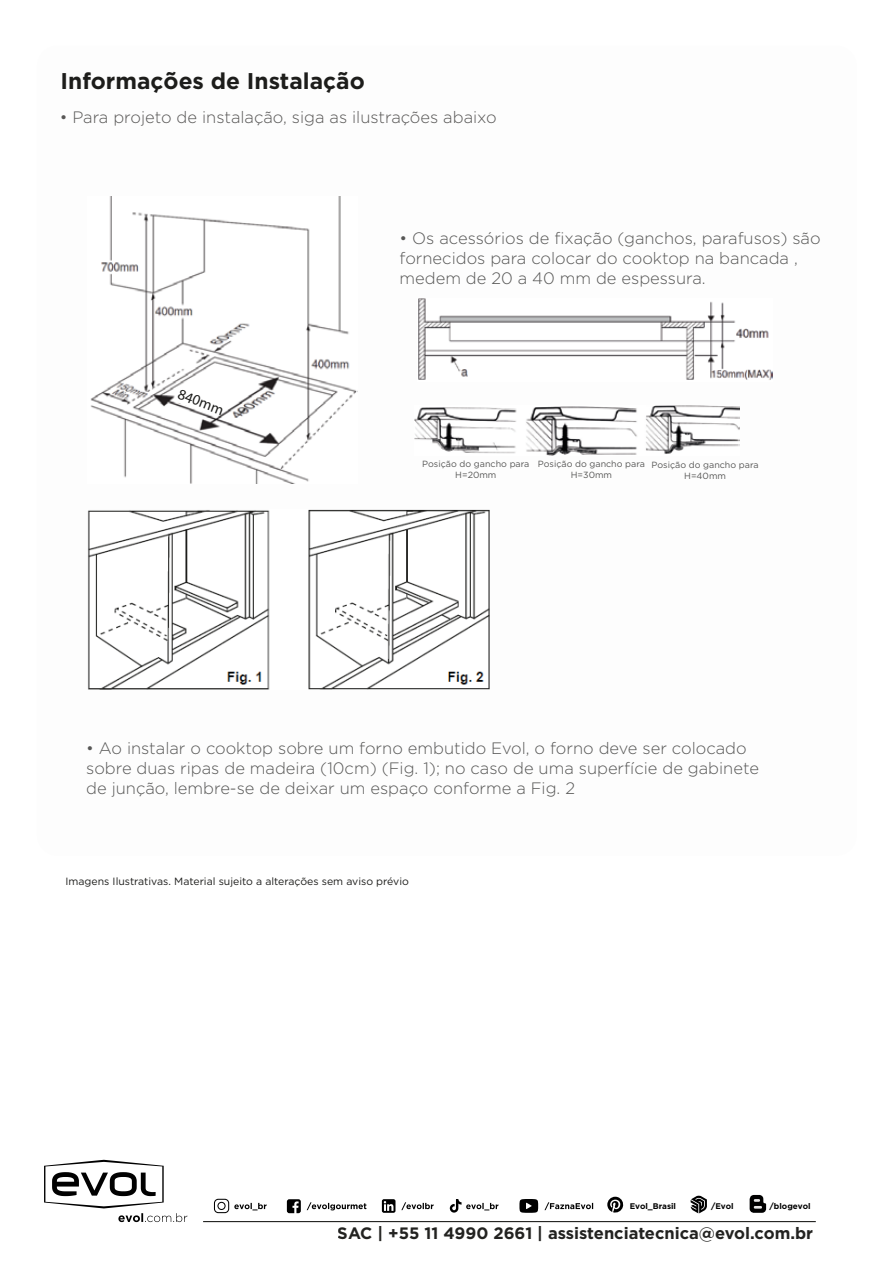
<style>
.page{position:relative;width:893px;height:1263px;background:#fff}
.page>*{position:absolute;margin:0;border:0;box-sizing:border-box;transform-origin:0 0}
.t1{font:700 22.8px "Gotham";color:#1d1d1b}
.t2{font:300 16.5px/19.8px "Gotham";color:#575756}
.t3{font:300 16.5px "Gotham";color:#585756}
.t4{font:700 16.5px "Gotham";color:#1d1d1b}
.t5{font:15px "Myriad Pro";color:#1d1d1b}
.t6{font:10.5px "Gotham";color:#1d1d1b}
.t7{font:9px/10.8px "Gotham";color:#575756;text-align:center}
.t8{font:700 8.25px "Gotham";color:#000}
</style>
<div class="page">
<hr style="left:203px;top:1221px;width:613px;height:1px;background:#1d1d1b">
<svg style="left:382px;top:1199px;width:13px;height:14px"></svg>
<svg style="left:519px;top:1199px;width:19px;height:14px"></svg>
<svg style="left:287px;top:1199px;width:14px;height:14px"></svg>
<svg style="left:214px;top:1199px;width:53px;height:14px"></svg>
<svg style="left:307px;top:1202px;width:59px;height:8px"></svg>
<svg style="left:401px;top:1202px;width:33px;height:8px"></svg>
<svg style="left:544px;top:1202px;width:49px;height:8px"></svg>
<svg style="left:449px;top:1199px;width:49px;height:14px"></svg>
<svg style="left:607px;top:1197px;width:17px;height:16px"></svg>
<svg style="left:691px;top:1196px;width:16px;height:17px"></svg>
<svg style="left:749px;top:1195px;width:17px;height:18px"></svg>
<svg style="left:44px;top:1160px;width:143px;height:62px"></svg>
<img style="left:418px;top:298px;width:354px;height:82px">
<img style="left:415px;top:405px;width:325px;height:51px">
<img style="left:88px;top:510px;width:401px;height:179px">
<img style="left:90px;top:196px;width:267px;height:287px">
<svg style="left:173px;top:394px;width:57px;height:23px"></svg>
<h1 class="t1" style="left:61px;top:68px;width:306px">Informações de Instalação</h1>
<p class="t3" style="left:60px;top:107px;width:438px">• Para projeto de instalação, siga as ilustrações abaixo</p>
<p class="t5" style="left:182px;top:385px;width:50px;rotate:21deg">840mm</p>
<p class="t2" style="left:400px;top:228px;width:423px">• Os acessórios de fixação (ganchos, parafusos) são fornecidos para colocar do cooktop na bancada , medem de 20 a 40 mm de espessura.</p>
<p class="t7" style="left:422px;top:458px;width:109px">Posição do gancho para<br>H=20mm</p>
<p class="t7" style="left:538px;top:458px;width:109px">Posição do gancho para<br>H=30mm</p>
<p class="t7" style="left:651px;top:459px;width:109px">Posição do gancho para<br>H=40mm</p>
<p class="t2" style="left:86px;top:738px;width:674px">• Ao instalar o cooktop sobre um forno embutido Evol, o forno deve ser colocado sobre duas ripas de madeira (10cm) (Fig. 1); no caso de uma superfície de gabinete de junção, lembre-se de deixar um espaço conforme a Fig. 2</p>
<p class="t6" style="left:66px;top:874px;width:345px">Imagens Ilustrativas. Material sujeito a alterações sem aviso prévio</p>
<p class="t8" style="left:630px;top:1201px;width:48px">Evol_Brasil</p>
<p class="t8" style="left:711px;top:1201px;width:24px">/Evol</p>
<p class="t8" style="left:770px;top:1201px;width:43px">/blogevol</p>
<p class="t4" style="left:338px;top:1224px;width:477px">SAC | +55 11 4990 2661 | assistenciatecnica@evol.com.br</p>
</div>
